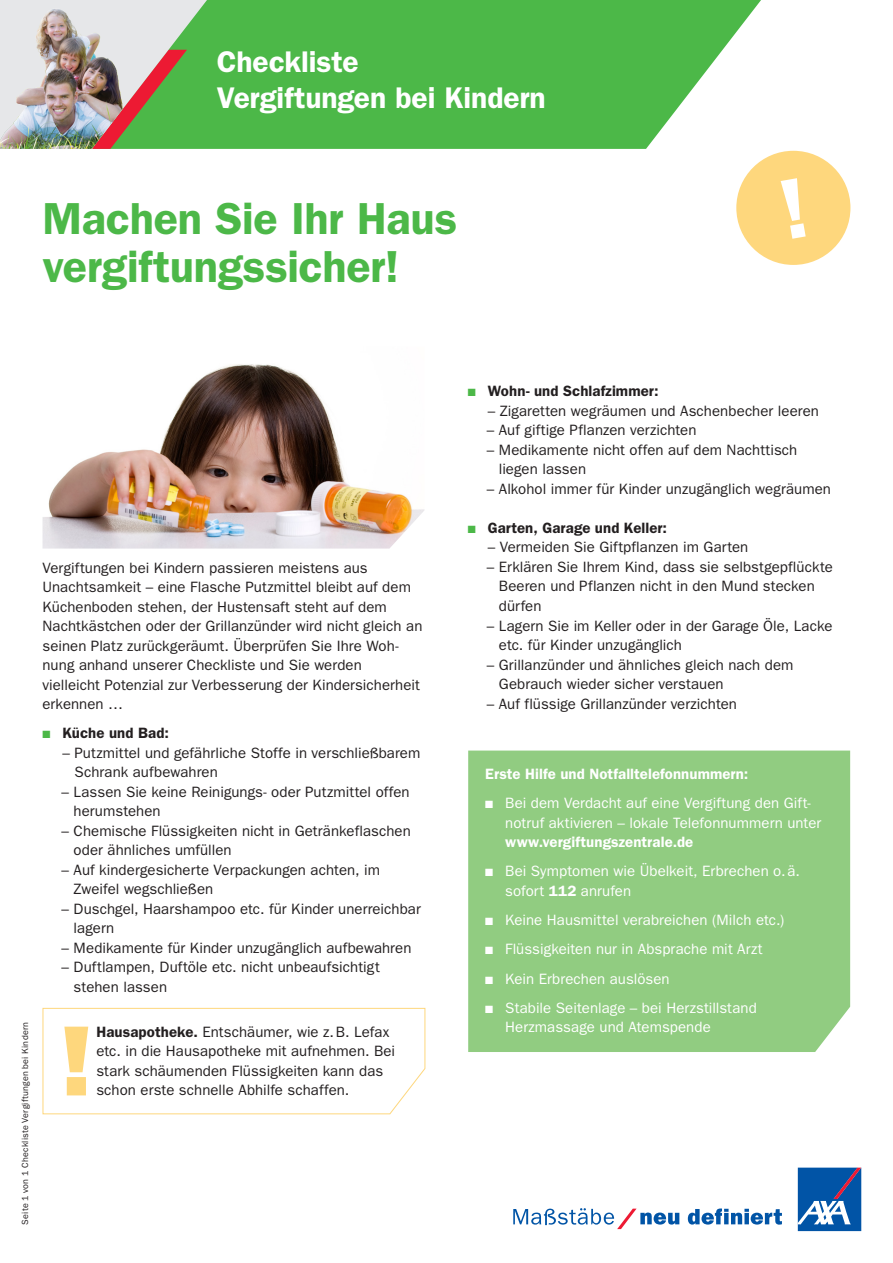
<style>
.page{position:relative;width:893px;height:1263px;background:#fff}
.page>*{position:absolute;margin:0;border:0;box-sizing:border-box;transform-origin:0 0}
.t1{font:800 100.35px "Franklin Gothic";color:#fed77d}
.t2{font:600 45px/48px "Franklin Gothic";letter-spacing:-.005em;color:#4cb848}
.t3{font:600 30px/36px "Franklin Gothic";letter-spacing:-.005em;color:#fff}
.t4{font:15px/19.5px "Franklin Gothic";letter-spacing:.005em;color:#231f20}
.t5{font:15px/19.5px "Franklin Gothic";letter-spacing:.005em;color:#fff}
.t6{font:600 15px "Franklin Gothic";letter-spacing:.005em;color:#231f20}
.t7{font:600 15px "Franklin Gothic";letter-spacing:.005em;color:#fff}
.t8{font:9px "Franklin Gothic";letter-spacing:.02em;color:#231f20}
.s1{color:#4cb848}
.s2{font-weight:600}
</style>
<div class="page">
<svg style="left:217px;top:0;width:544px;height:149px;background:#5ebf5a"></svg>
<svg style="left:153px;top:0;width:64px;height:149px;background:#75b767"></svg>
<img style="left:0;top:0;width:153px;height:149px">
<svg style="left:798px;top:1167px;width:63px;height:64px;background:#306db0"></svg>
<svg style="left:688px;top:1208px;width:94px;height:16px"></svg>
<svg style="left:513px;top:1208px;width:166px;height:21px"></svg>
<div style="left:468px;top:750px;width:382px;height:302px;background:#91cc81"></div>
<div style="left:736px;top:151px;width:114px;height:114px;background:#fed77d;border-radius:50%"></div>
<svg style="left:42px;top:1008px;width:384px;height:106px"></svg>
<img style="left:43px;top:364px;width:381px;height:185px">
<p class="t3" style="left:217px;top:44px;width:330px">Checkliste<br>Vergiftungen bei Kindern</p>
<p class="t2" style="left:43px;top:194px;width:416px">Machen Sie Ihr Haus vergiftungssicher!</p>
<p class="t8" style="left:20px;top:1225px;width:204px;rotate:-90deg">Seite 1 von 1 Checkliste Vergiftungen bei Kindern</p>
<p class="t4" style="left:43px;top:558px;width:381px">Vergiftungen bei Kindern passieren meistens aus Unachtsamkeit – eine Flasche Putzmittel bleibt auf dem Küchenboden stehen, der Hustensaft steht auf dem Nachtkästchen oder der Grillanzünder wird nicht gleich an seinen Platz zurückgeräumt. Überprüfen Sie Ihre Woh&shy;nung anhand unserer Checkliste und Sie werden vielleicht Potenzial zur Verbesserung der Kindersicherheit erkennen …</p>
<p class="t6" style="left:43px;top:724px;width:128px"><span class="s1">■</span> Küche und Bad:</p>
<p class="t4" style="left:75px;top:743px;width:347px;text-indent:-12px">– Putzmittel und gefährliche Stoffe in verschließbarem<br>Schrank aufbewahren</p>
<p class="t4" style="left:74px;top:782px;width:338px;text-indent:-12px">– Lassen Sie keine Reinigungs- oder Putzmittel offen herumstehen</p>
<p class="t4" style="left:74px;top:821px;width:339px;text-indent:-12px">– Chemische Flüssigkeiten nicht in Getränkeflaschen oder ähnliches umfüllen</p>
<p class="t4" style="left:74px;top:860px;width:308px;text-indent:-12px">– Auf kindergesicherte Verpackungen achten, im<br>Zweifel wegschließen</p>
<p class="t4" style="left:74px;top:899px;width:349px;text-indent:-12px">– Duschgel, Haarshampoo etc. für Kinder unerreichbar lagern</p>
<p class="t4" style="left:62px;top:938px;width:351px">– Medikamente für Kinder unzugänglich aufbewahren</p>
<p class="t4" style="left:74px;top:958px;width:308px;text-indent:-12px">– Duftlampen, Duftöle etc. nicht unbeaufsichtigt stehen lassen</p>
<p class="t1" style="left:60px;top:1002px;width:34px">!</p>
<p class="t4" style="left:96px;top:1022px;width:300px"><span class="s2">Hausapotheke.</span> Entschäumer, wie z.B. Lefax etc. in die Hausapotheke mit aufnehmen. Bei stark schäumenden Flüssigkeiten kann das schon erste schnelle Abhilfe schaffen.</p>
<p class="t6" style="left:468px;top:382px;width:192px"><span class="s1">■</span> Wohn- und Schlafzimmer:</p>
<p class="t4" style="left:488px;top:401px;width:333px">– Zigaretten wegräumen und Aschenbecher leeren</p>
<p class="t4" style="left:487px;top:421px;width:211px">– Auf giftige Pflanzen verzichten</p>
<p class="t4" style="left:499px;top:440px;width:300px;text-indent:-12px">– Medikamente nicht offen auf dem Nachttisch liegen lassen</p>
<p class="t4" style="left:487px;top:479px;width:346px">– Alkohol immer für Kinder unzugänglich wegräumen</p>
<p class="t6" style="left:468px;top:519px;width:201px"><span class="s1">■</span> Garten, Garage und Keller:</p>
<p class="t4" style="left:488px;top:538px;width:262px">– Vermeiden Sie Giftpflanzen im Garten</p>
<p class="t4" style="left:499px;top:557px;width:336px;text-indent:-12px">– Erklären Sie Ihrem Kind, dass sie selbstgepflückte<br>Beeren und Pflanzen nicht in den Mund stecken dürfen</p>
<p class="t4" style="left:499px;top:616px;width:335px;text-indent:-12px">– Lagern Sie im Keller oder in der Garage Öle, Lacke etc. für Kinder unzugänglich</p>
<p class="t4" style="left:499px;top:655px;width:296px;text-indent:-12px">– Grillanzünder und ähnliches gleich nach dem<br>Gebrauch wieder sicher verstauen</p>
<p class="t4" style="left:487px;top:694px;width:252px">– Auf flüssige Grillanzünder verzichten</p>
<p class="t7" style="left:485px;top:765px;width:265px">Erste Hilfe und Notfalltelefonnummern:</p>
<p class="t5" style="left:505px;top:793px;width:318px;text-indent:-20px">■ Bei dem Verdacht auf eine Vergiftung den Gift&shy;notruf aktivieren – lokale Telefonnummern unter <span class="s2">www.vergiftungszentrale.de</span></p>
<p class="t5" style="left:505px;top:862px;width:296px;text-indent:-20px">■ Bei Symptomen wie Übelkeit, Erbrechen o.ä. sofort <span class="s2">112</span> anrufen</p>
<p class="t5" style="left:485px;top:910px;width:301px">■ Keine Hausmittel verabreichen (Milch etc.)</p>
<p class="t5" style="left:485px;top:940px;width:279px">■ Flüssigkeiten nur in Absprache mit Arzt</p>
<p class="t5" style="left:485px;top:969px;width:186px">■ Kein Erbrechen auslösen</p>
<p class="t5" style="left:505px;top:998px;width:253px;text-indent:-20px">■ Stabile Seitenlage – bei Herzstillstand<br>Herzmassage und Atemspende</p>
</div>
